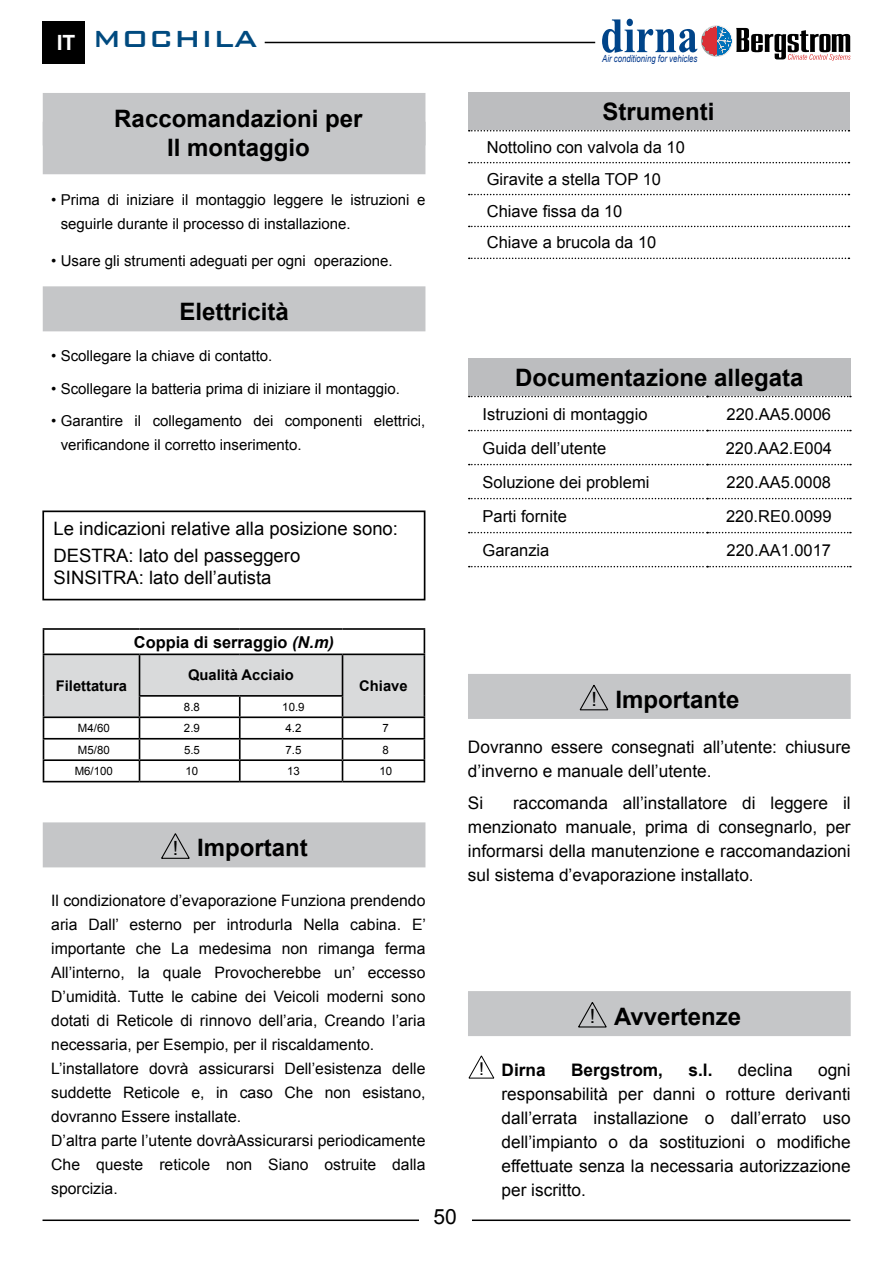
<style>
.page{position:relative;width:893px;height:1263px;background:#fff}
.page>*{position:absolute;margin:0;border:0;box-sizing:border-box;transform-origin:0 0}
.t1{font:500 31.2px "Bank Gothic BT";color:#004a7f}
.t2{font:700 24px/28.8px "Arial";color:#000;text-align:center}
.t3{font:21px "Arial";color:#000}
.t4{font:700 21px "Arial";color:#fff}
.t5{font:18.45px/27px "Arial";color:#000}
.t6{font:17.25px/24px "Arial";color:#000;text-align:justify}
.t7{font:700 17.25px "Arial";color:#000}
.t8{font:16.5px/32px "Arial";color:#000}
.t9{font:700 16.35px "Arial";color:#000}
.t10{font:15.75px/24px "Arial";color:#000}
.t11{font:15px/24px "Arial";color:#000}
.t12{font:700 14.7px "Arial";color:#000}
.t13{font:11.4px "Arial";color:#000}
.t14{font:italic 9.9px "Arial";color:#00378b;scale:.8 1}
.s1{font-style:italic}
.s2{font-weight:400;font-size:19.65px}
.s3{font-weight:400;font-size:17.7px}
</style>
<div class="page">
<hr style="left:43px;top:1219px;width:807px;height:2px;background:#000">
<div style="left:419px;top:1209px;width:52px;height:22px;background:#fff"></div>
<hr style="left:265px;top:42px;width:330px;height:1px;background:#000">
<svg style="left:602px;top:19px;width:249px;height:42px"></svg>
<div style="left:43px;top:22px;width:42px;height:42px;background:#000"></div>
<div style="left:43px;top:822px;width:382px;height:45px;background:#c5c6c8"></div>
<svg style="left:161px;top:833px;width:29px;height:26px"></svg>
<div style="left:468px;top:92px;width:381px;height:39px;background:#bcbdbf"></div>
<svg style="left:469px;top:130px;width:380px;height:1px"></svg>
<svg style="left:469px;top:162px;width:380px;height:1px"></svg>
<svg style="left:469px;top:194px;width:380px;height:1px"></svg>
<svg style="left:469px;top:226px;width:380px;height:1px"></svg>
<svg style="left:469px;top:258px;width:380px;height:1px"></svg>
<div style="left:468px;top:358px;width:383px;height:38px;background:#bcbdbf"></div>
<svg style="left:469px;top:396px;width:382px;height:1px"></svg>
<svg style="left:469px;top:430px;width:382px;height:1px"></svg>
<svg style="left:469px;top:464px;width:382px;height:1px"></svg>
<svg style="left:469px;top:498px;width:382px;height:1px"></svg>
<svg style="left:469px;top:532px;width:382px;height:1px"></svg>
<svg style="left:469px;top:566px;width:382px;height:1px"></svg>
<div style="left:468px;top:991px;width:383px;height:45px;background:#c5c6c8"></div>
<svg style="left:578px;top:1002px;width:29px;height:26px"></svg>
<svg style="left:468px;top:1055px;width:27px;height:24px"></svg>
<div style="left:468px;top:674px;width:383px;height:45px;background:#c5c6c8"></div>
<svg style="left:579px;top:685px;width:30px;height:26px"></svg>
<div style="left:43px;top:93px;width:382px;height:52px;background:#c5c6c8"></div>
<div style="left:43px;top:122px;width:382px;height:52px;background:#c5c6c8"></div>
<div style="left:43px;top:286px;width:382px;height:45px;background:#c5c6c8"></div>
<hr style="left:43px;top:628px;width:97px;height:2px;background:#000">
<hr style="left:140px;top:628px;width:100px;height:2px;background:#000">
<hr style="left:240px;top:628px;width:102px;height:2px;background:#000">
<hr style="left:342px;top:628px;width:83px;height:2px;background:#000">
<svg style="left:43px;top:630px;width:382px;height:151px"></svg>
<hr style="left:43px;top:781px;width:97px;height:1px;background:#000">
<hr style="left:140px;top:781px;width:100px;height:1px;background:#000">
<hr style="left:240px;top:781px;width:102px;height:1px;background:#000">
<hr style="left:342px;top:781px;width:83px;height:1px;background:#000">
<div style="left:42px;top:510px;width:383px;height:90px;border:2px solid #000"></div>
<h3 class="t4" style="left:57px;top:29px;width:20px">IT</h3>
<h1 class="t1" style="left:92px;top:22px;width:167px">MOCHILA</h1>
<h2 class="t2" style="left:114px;top:105px;width:250px">Raccomandazioni per<br>Il montaggio</h2>
<p class="t11" style="left:61px;top:188px;width:366px;text-indent:-9px">• Prima di iniziare il montaggio leggere le istruzioni e seguirle durante il processo di installazione.</p>
<p class="t11" style="left:51px;top:249px;width:343px">• Usare gli strumenti adeguati per ogni operazione.</p>
<h2 class="t2" style="left:179px;top:298px;width:111px">Elettricità</h2>
<p class="t11" style="left:51px;top:344px;width:223px">• Scollegare la chiave di contatto.</p>
<p class="t11" style="left:51px;top:377px;width:350px">• Scollegare la batteria prima di iniziare il montaggio.</p>
<p class="t11" style="left:61px;top:409px;width:366px;text-indent:-9px">• Garantire il collegamento dei componenti elettrici, verificandone il corretto inserimento.</p>
<p class="t5" style="left:54px;top:515px;width:346px">Le indicazioni relative alla posizione sono:<br>DESTRA: lato del passeggero</p>
<p class="t5" style="left:54px;top:565px;width:219px">SINSITRA: lato dell’autista</p>
<p class="t14" style="left:602px;top:52px;width:121px">Air conditioning for vehicles</p>
<h2 class="t2" style="left:603px;top:98px;width:114px">Strumenti</h2>
<p class="t8" style="left:487px;top:131px;width:200px">Nottolino con valvola da 10<br>Giravite a stella TOP 10<br>Chiave fissa da 10<br>Chiave a brucola da 10</p>
<h2 class="t2" style="left:515px;top:364px;width:290px">Documentazione allegata</h2>
<p class="t8" style="left:482px;top:398px;width:167px">Istruzioni di montaggio</p>
<p class="t8" style="left:727px;top:398px;width:106px">220.AA5.0006</p>
<p class="t8" style="left:482px;top:432px;width:125px">Guida dell’utente</p>
<p class="t8" style="left:726px;top:432px;width:108px">220.AA2.E004</p>
<p class="t8" style="left:482px;top:466px;width:168px">Soluzione dei problemi</p>
<p class="t8" style="left:727px;top:466px;width:106px">220.AA5.0008</p>
<p class="t8" style="left:482px;top:500px;width:86px">Parti fornite</p>
<p class="t8" style="left:726px;top:500px;width:107px">220.RE0.0099</p>
<p class="t8" style="left:482px;top:534px;width:68px">Garanzia</p>
<p class="t8" style="left:727px;top:534px;width:106px">220.AA1.0017</p>
<p class="t12" style="left:56px;top:676px;width:73px">Filettatura</p>
<p class="t9" style="left:134px;top:631px;width:202px">Coppia di serraggio <span class="s1">(N.m)</span></p>
<p class="t12" style="left:188px;top:665px;width:107px">Qualità Acciaio</p>
<p class="t13" style="left:184px;top:699px;width:17px">8.8</p>
<p class="t13" style="left:282px;top:699px;width:24px">10.9</p>
<p class="t12" style="left:359px;top:676px;width:50px">Chiave</p>
<p class="t13" style="left:78px;top:721px;width:33px">M4/60</p>
<p class="t13" style="left:184px;top:721px;width:17px">2.9</p>
<p class="t13" style="left:285px;top:721px;width:17px">4.2</p>
<p class="t13" style="left:383px;top:721px;width:8px">7</p>
<p class="t13" style="left:78px;top:742px;width:33px">M5/80</p>
<p class="t13" style="left:184px;top:742px;width:17px">5.5</p>
<p class="t13" style="left:285px;top:742px;width:17px">7.5</p>
<p class="t13" style="left:383px;top:742px;width:8px">8</p>
<p class="t13" style="left:75px;top:764px;width:40px">M6/100</p>
<p class="t13" style="left:186px;top:764px;width:14px">10</p>
<p class="t13" style="left:287px;top:764px;width:14px">13</p>
<p class="t13" style="left:379px;top:764px;width:14px">10</p>
<h2 class="t2" style="left:173px;top:834px;width:136px"><span class="s2">!</span> Important</h2>
<p class="t10" style="left:51px;top:888px;width:376px">Il condizionatore d’evaporazione Funziona prendendo aria Dall’ esterno per introdurla Nella cabina. E’ importante che La medesima non rimanga ferma All’interno, la quale Provocherebbe un’ eccesso D’umidità. Tutte le cabine dei Veicoli moderni sono dotati di Reticole di rinnovo dell’aria, Creando l’aria necessaria, per Esempio, per il riscaldamento.<br>L’installatore dovrà assicurarsi Dell’esistenza delle suddette Reticole e, in caso Che non esistano, dovranno Essere installate.<br>D’altra parte l’utente dovràAssicurarsi periodicamente Che queste reticole non Siano ostruite dalla sporcizia.</p>
<h3 class="t3" style="left:433px;top:1203px;width:25px">50</h3>
<h2 class="t2" style="left:591px;top:686px;width:150px"><span class="s2">!</span> Importante</h2>
<p class="t6" style="left:468px;top:735px;width:384px">Dovranno essere consegnati all’utente: chiusure d’inverno e manuale dell’utente.</p>
<p class="t6" style="left:468px;top:791px;width:17px">Si</p>
<p class="t6" style="left:468px;top:791px;width:384px;text-indent:45px">raccomanda all’installatore di leggere il menzionato manuale, prima di consegnarlo, per informarsi della manutenzione e raccomandazioni sul sistema d’evaporazione installato.</p>
<h2 class="t2" style="left:590px;top:1003px;width:153px"><span class="s2">!</span> Avvertenze</h2>
<p class="t7" style="left:479px;top:1058px;width:68px"><span class="s3">!</span> Dirna</p>
<p class="t7" style="left:571px;top:1058px;width:94px">Bergstrom,</p>
<p class="t7" style="left:689px;top:1058px;width:25px">s.l.</p>
<p class="t6" style="left:738px;top:1058px;width:56px">declina</p>
<p class="t6" style="left:502px;top:1058px;width:351px;text-indent:317px">ogni responsabilità per danni o rotture derivanti dall’errata installazione o dall’errato uso dell’impianto o da sostituzioni o modifiche effettuate senza la necessaria autorizzazione per iscritto.</p>
</div>
